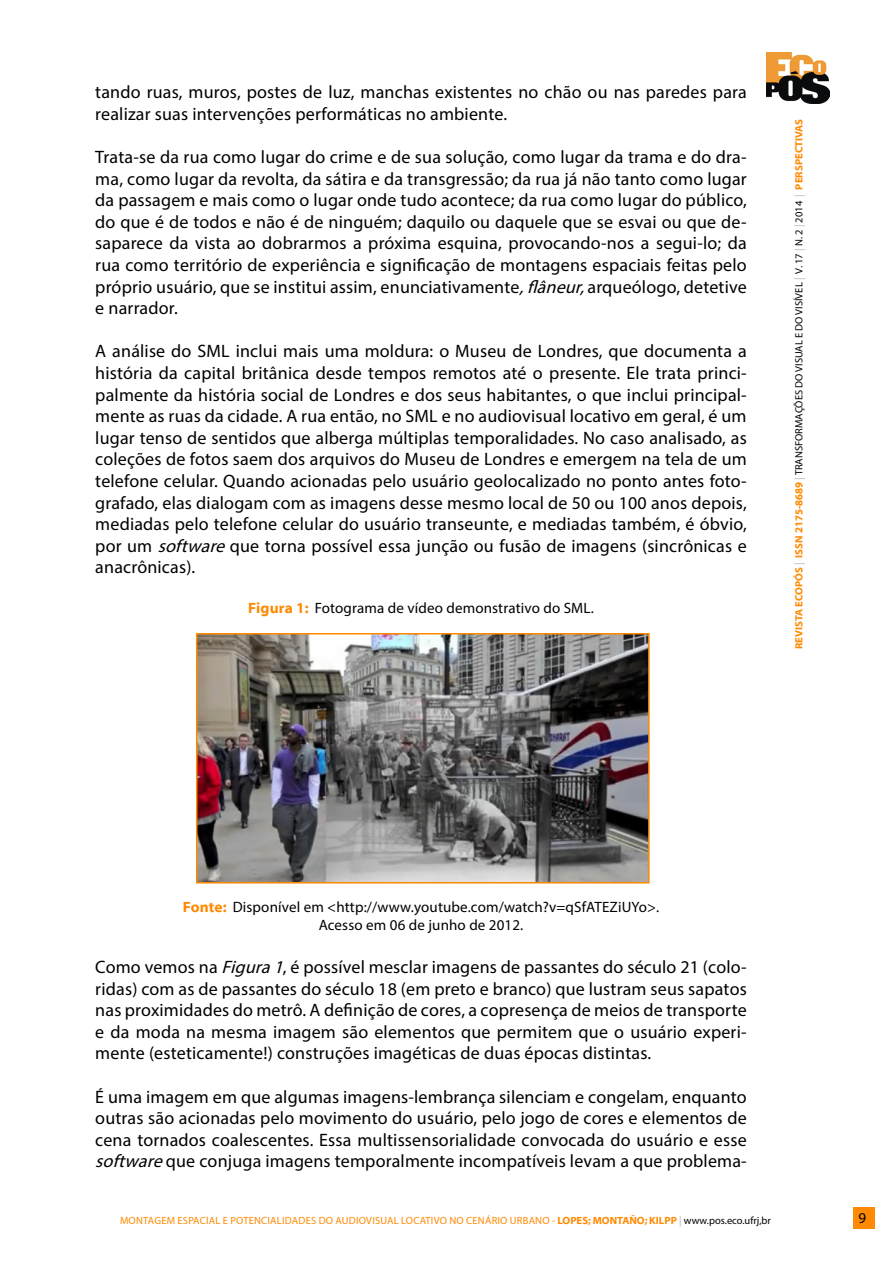
<style>
.page{position:relative;width:893px;height:1263px;background:#fff}
.page>*{position:absolute;margin:0;border:0;box-sizing:border-box;transform-origin:0 0}
.t1{font:18px/21.6px "Myriad Pro";letter-spacing:.01em;color:#000;text-align:justify}
.t2{font:15px "Myriad Pro";letter-spacing:.01em;color:#000}
.t3{font:10.5px "Myriad Pro";letter-spacing:.02em;color:#ff8900}
.t4{font:10.5px "Myriad Pro";color:#000}
.s1{font-style:italic}
.s2{font-family:"Myriad Bd Web";color:#ff8900}
.s3{color:#b3b3b3}
.s4{font-family:"Myriad Bd Web"}
.s5{color:#000}
</style>
<div class="page">
<img style="left:766px;top:52px;width:63px;height:52px">
<div style="left:853px;top:1208px;width:21px;height:21px;background:#ff8900"></div>
<img style="left:199px;top:636px;width:448px;height:244px">
<div style="left:196px;top:633px;width:454px;height:250px;border:2px solid #ff8900"></div>
<p class="t1" style="left:95px;top:81px;width:653px">tando ruas, muros, postes de luz, manchas existentes no chão ou nas paredes para realizar suas intervenções performáticas no ambiente.</p>
<p class="t1" style="left:95px;top:146px;width:653px">Trata-se da rua como lugar do crime e de sua solução, como lugar da trama e do dra&shy;ma, como lugar da revolta, da sátira e da transgressão; da rua já não tanto como lugar da passagem e mais como o lugar onde tudo acontece; da rua como lugar do público, do que é de todos e não é de ninguém; daquilo ou daquele que se esvai ou que de&shy;saparece da vista ao dobrarmos a próxima esquina, provocando-nos a segui-lo; da rua como território de experiência e significação de montagens espaciais feitas pelo próprio usuário, que se institui assim, enunciativamente<span class="s1">,flâneur,</span>arqueólogo, detetive e narrador.</p>
<p class="t1" style="left:95px;top:340px;width:653px">A análise do SML inclui mais uma moldura: o Museu de Londres, que documenta a história da capital britânica desde tempos remotos até o presente. Ele trata princi&shy;palmente da história social de Londres e dos seus habitantes, o que inclui principal&shy;mente as ruas da cidade. A rua então, no SML e no audiovisual locativo em geral, é um lugar tenso de sentidos que alberga múltiplas temporalidades. No caso analisado, as coleções de fotos saem dos arquivos do Museu de Londres e emergem na tela de um telefone celular. Quando acionadas pelo usuário geolocalizado no ponto antes foto&shy;grafado, elas dialogam com as imagens desse mesmo local de 50 ou 100 anos depois, mediadas pelo telefone celular do usuário transeunte, e mediadas também, é óbvio, por um <span class="s1">software</span>que torna possível essa junção ou fusão de imagens (sincrônicas e anacrônicas).</p>
<p class="t2" style="left:248px;top:599px;width:347px"><span class="s2">Figura 1:</span> Fotograma de vídeo demonstrativo do SML.</p>
<p class="t4" style="left:792px;top:649px;width:532px;rotate:-90deg"><span class="s2">REVISTA ECOPÓS</span> <span class="s3">|</span> <span class="s2">ISSN 2175-8689</span> <span class="s3">|</span> TRANSFORMAÇÕES DO VISUAL E DO VISÍVEL <span class="s3">|</span> V. 17 <span class="s3">|</span> N. 2 <span class="s3">|</span> 2014 <span class="s3">|</span> <span class="s2">PERSPECTIVAS</span></p>
<p class="t2" style="left:183px;top:897px;width:478px"><span class="s2">Fonte:</span> Disponível em &lt;http://www.youtube.com/watch?v=qSfATEZiUYo&gt;.</p>
<p class="t2" style="left:319px;top:915px;width:206px">Acesso em 06 de junho de 2012.</p>
<p class="t1" style="left:95px;top:956px;width:653px">Como vemos na <span class="s1">Figura1</span>, é possível mesclar imagens de passantes do século 21 (colo&shy;ridas) com as de passantes do século 18 (em preto e branco) que lustram seus sapatos nas proximidades do metrô. A definição de cores, a copresença de meios de transporte e da moda na mesma imagem são elementos que permitem que o usuário experi&shy;mente (esteticamente!) construções imagéticas de duas épocas distintas.</p>
<p class="t1" style="left:95px;top:1085px;width:653px">É uma imagem em que algumas imagens-lembrança silenciam e congelam, enquanto outras são acionadas pelo movimento do usuário, pelo jogo de cores e elementos de cena tornados coalescentes. Essa multissensorialidade convocada do usuário e esse <span class="s1">software</span>que conjuga imagens temporalmente incompatíveis levam a que problema-</p>
<p class="t3" style="left:120px;top:1214px;width:652px">MONTAGEM ESPACIAL E POTENCIALIDADES DO AUDIOVISUAL LOCATIVO NO CENÁRIO URBANO - <span class="s4">LOPES; MONTAÑO; KILPP</span> <span class="s3">|</span> <span class="s5">www.pos.eco.ufrj,br</span></p>
<p class="t2" style="left:858px;top:1209px;width:9px">9</p>
</div>
